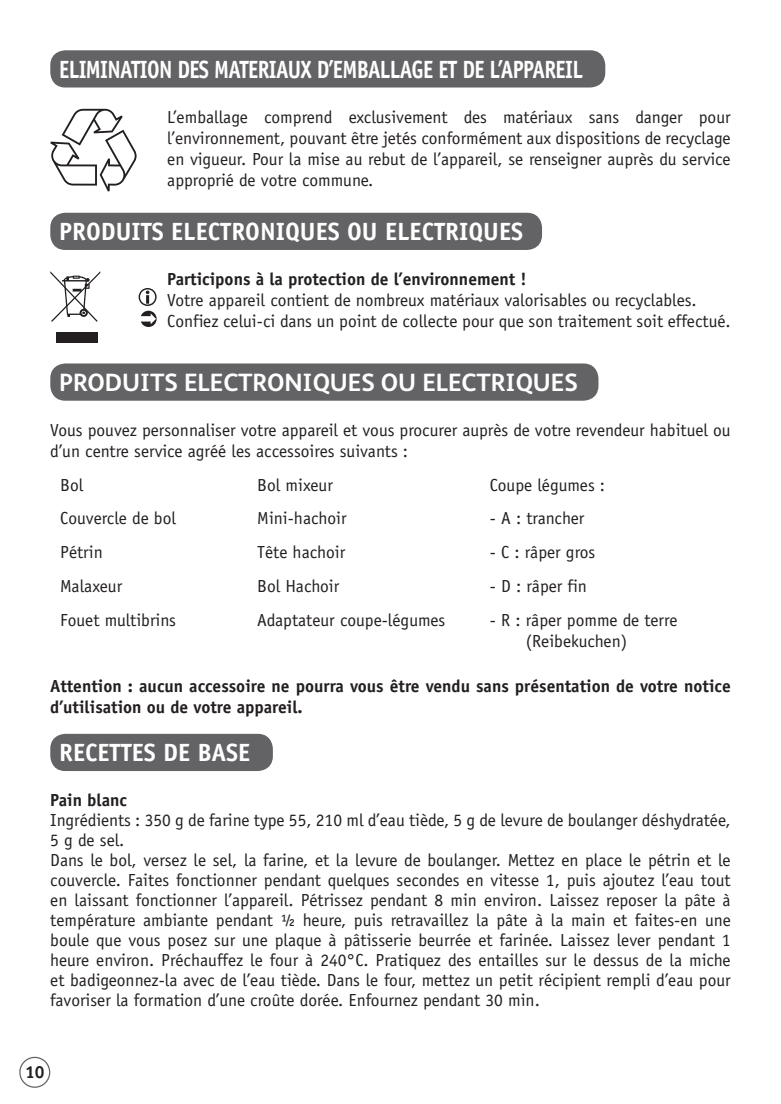
<style>
.page{position:relative;width:781px;height:1104px;background:#fff}
.page>*{position:absolute;margin:0;border:0;box-sizing:border-box;transform-origin:0 0}
.t1{font:700 25px "Officina Sans";color:#fff}
.t2{font:700 25px "Officina Sans";letter-spacing:-.03em;color:#fff;scale:.85 1}
.t3{font:700 25px "FS Albert";color:#fff}
.t4{font:17.5px/20px "Officina Sans";color:#231f20}
.t5{font:700 17.5px/21px "Officina Sans";color:#231f20}
</style>
<div class="page">
<div style="left:19px;top:1057px;width:31px;height:31px;border:1px solid #636366;border-radius:50%"></div>
<div style="left:50px;top:363px;width:548px;height:38px;background:#636366;border-radius:15px"></div>
<div style="left:50px;top:734px;width:223px;height:37px;background:#636366;border-radius:15px"></div>
<div style="left:50px;top:50px;width:555px;height:38px;background:#636366;border-radius:15px"></div>
<div style="left:50px;top:213px;width:492px;height:37px;background:#636366;border-radius:15px"></div>
<svg style="left:50px;top:109px;width:87px;height:82px"></svg>
<div style="left:56px;top:332px;width:41px;height:10px;background:#231f20"></div>
<svg style="left:50px;top:271px;width:50px;height:51px"></svg>
<svg style="left:139px;top:288px;width:18px;height:39px"></svg>
<h1 class="t2" style="left:59px;top:53px;width:618px">ELIMINATION DES MATERIAUX D’EMBALLAGE ET DE L’APPAREIL</h1>
<p class="t4" style="left:167px;top:106px;width:565px;line-height:21px;text-align:justify">L’emballage comprend exclusivement des matériaux sans danger pour l’environnement, pouvant être jetés conformément aux dispositions de recyclage en vigueur. Pour la mise au rebut de l’appareil, se renseigner auprès du service approprié de votre commune.</p>
<h1 class="t1" style="left:59px;top:216px;width:465px">PRODUITS ELECTRONIQUES OU ELECTRIQUES</h1>
<p class="t5" style="left:167px;top:268px;width:361px">Participons à la protection de l’environnement !</p>
<p class="t4" style="left:167px;top:290px;width:565px;line-height:21px">Votre appareil contient de nombreux matériaux valorisables ou recyclables.<br>Confiez celui-ci dans un point de collecte pour que son traitement soit effectué.</p>
<h1 class="t3" style="left:59px;top:368px;width:520px">PRODUITS ELECTRONIQUES OU ELECTRIQUES</h1>
<p class="t4" style="left:50px;top:419px;width:682px;line-height:21px">Vous pouvez personnaliser votre appareil et vous procurer auprès de votre revendeur habituel ou d’un centre service agréé les accessoires suivants :</p>
<p class="t4" style="left:60px;top:475px;width:25px">Bol</p>
<p class="t4" style="left:257px;top:475px;width:77px">Bol mixeur</p>
<p class="t4" style="left:490px;top:475px;width:117px">Coupe légumes :</p>
<p class="t4" style="left:60px;top:508px;width:117px">Couvercle de bol</p>
<p class="t4" style="left:257px;top:508px;width:91px">Mini-hachoir</p>
<p class="t4" style="left:490px;top:508px;width:96px">- A : trancher</p>
<p class="t4" style="left:60px;top:542px;width:44px">Pétrin</p>
<p class="t4" style="left:257px;top:542px;width:89px">Tête hachoir</p>
<p class="t4" style="left:490px;top:542px;width:107px">- C : râper gros</p>
<p class="t4" style="left:60px;top:576px;width:63px">Malaxeur</p>
<p class="t4" style="left:257px;top:576px;width:84px">Bol Hachoir</p>
<p class="t4" style="left:490px;top:576px;width:99px">- D : râper fin</p>
<p class="t4" style="left:60px;top:610px;width:117px">Fouet multibrins</p>
<p class="t4" style="left:257px;top:610px;width:190px">Adaptateur coupe-légumes</p>
<p class="t4" style="left:526px;top:609px;width:153px;line-height:21px;text-indent:-36px">- R : râper pomme de terre (Reibekuchen)</p>
<p class="t5" style="left:50px;top:675px;width:682px">Attention : aucun accessoire ne pourra vous être vendu sans présentation de votre notice d’utilisation ou de votre appareil.</p>
<h1 class="t1" style="left:59px;top:737px;width:193px">RECETTES DE BASE</h1>
<p class="t5" style="left:50px;top:789px;width:78px">Pain blanc</p>
<p class="t4" style="left:50px;top:810px;width:682px">Ingrédients : 350 g de farine type 55, 210 ml d’eau tiède, 5 g de levure de boulanger déshydratée, 5 g de sel.<br>Dans le bol, versez le sel, la farine, et la levure de boulanger. Mettez en place le pétrin et le couvercle. Faites fonctionner pendant quelques secondes en vitesse 1, puis ajoutez l’eau tout en laissant fonctionner l’appareil. Pétrissez pendant 8 min environ. Laissez reposer la pâte à température ambiante pendant ½ heure, puis retravaillez la pâte à la main et faites-en une boule que vous posez sur une plaque à pâtisserie beurrée et farinée. Laissez lever pendant 1 heure environ. Préchauffez le four à 240°C. Pratiquez des entailles sur le dessus de la miche et badigeonnez-la avec de l’eau tiède. Dans le four, mettez un petit récipient rempli d’eau pour favoriser la formation d’une croûte dorée. Enfournez pendant 30 min.</p>
<p class="t5" style="left:25px;top:1062px;width:21px">10</p>
</div>
